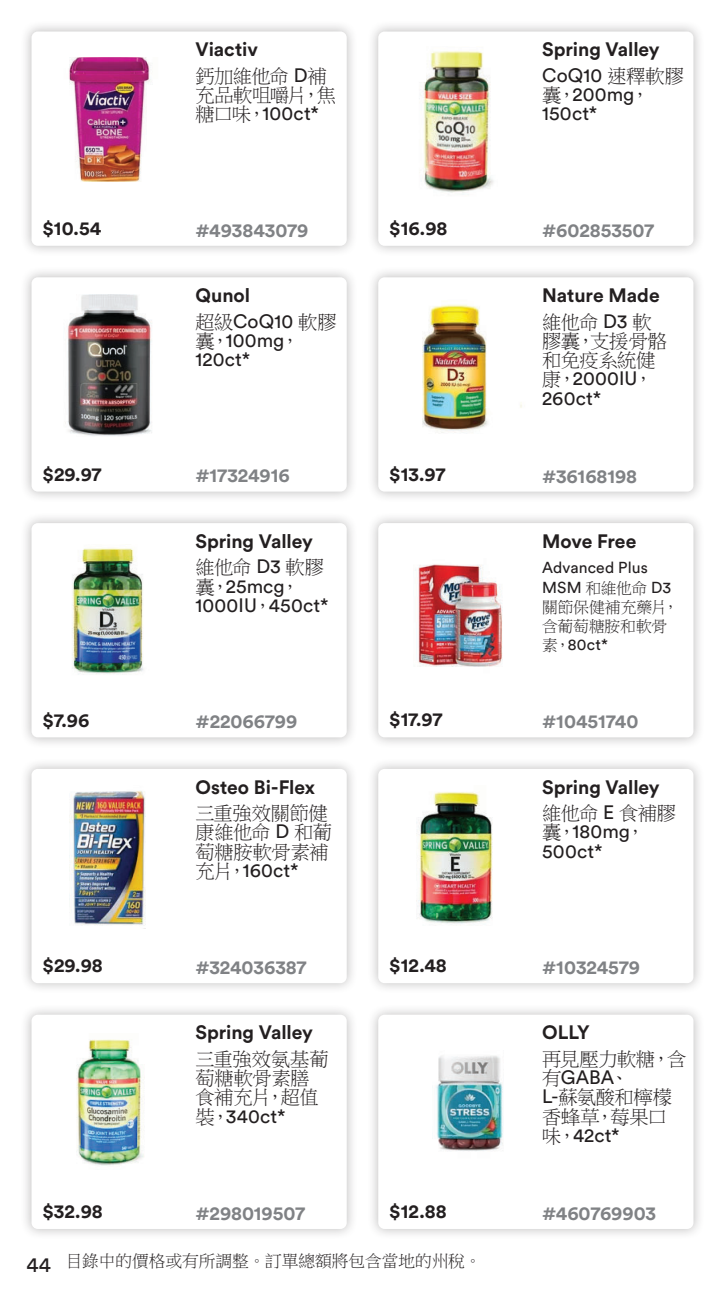
<style>
.page{position:relative;width:725px;height:1292px;background:#fff}
.page>*{position:absolute;margin:0;border:0;box-sizing:border-box;transform-origin:0 0}
.t1{font:700 19.25px "Circular Std";color:#231f20}
.t2{font:19.25px/19.2px "P Ming Li U";letter-spacing:-.02em;color:#231f20}
.t3{font:700 19.25px "Circular Std";color:#808285}
.t4{font:19.25px/19.2px "Circular Std";letter-spacing:.01em;color:#231f20}
.t5{font:16.62px "P Ming Li U";color:#231f20}
.t6{font:15.75px/19.2px "P Ming Li U";letter-spacing:-.005em;color:#231f20}
.s1{font-family:"Circular Std"}
.s2{font-family:"P Ming Li U"}
.s3{font-family:"Circular Std";font-size:21px}
</style>
<div class="page">
<div style="left:20px;top:20px;width:338px;height:237px;background:#231f20;opacity:.3"></div>
<div style="left:32px;top:32px;width:314px;height:214px;background:#fff;border-radius:6px"></div>
<img style="left:69px;top:57px;width:82px;height:124px">
<div style="left:367px;top:20px;width:337px;height:237px;background:#231f20;opacity:.3"></div>
<div style="left:378px;top:32px;width:315px;height:214px;background:#fff;border-radius:6px"></div>
<div style="left:20px;top:511px;width:338px;height:237px;background:#231f20;opacity:.3"></div>
<div style="left:31px;top:523px;width:315px;height:214px;background:#fff;border-radius:6px"></div>
<div style="left:367px;top:266px;width:337px;height:237px;background:#231f20;opacity:.3"></div>
<div style="left:378px;top:277px;width:315px;height:214px;background:#fff;border-radius:6px"></div>
<div style="left:367px;top:757px;width:337px;height:237px;background:#231f20;opacity:.3"></div>
<div style="left:378px;top:769px;width:315px;height:214px;background:#fff;border-radius:6px"></div>
<img style="left:422px;top:51px;width:72px;height:142px">
<img style="left:72px;top:548px;width:72px;height:127px">
<img style="left:422px;top:304px;width:100px;height:129px">
<img style="left:416px;top:791px;width:77px;height:133px">
<div style="left:20px;top:1003px;width:338px;height:237px;background:#231f20;opacity:.3"></div>
<div style="left:31px;top:1014px;width:315px;height:215px;background:#fff;border-radius:6px"></div>
<img style="left:76px;top:1039px;width:68px;height:127px">
<div style="left:20px;top:266px;width:338px;height:237px;background:#231f20;opacity:.3"></div>
<div style="left:31px;top:277px;width:315px;height:214px;background:#fff;border-radius:6px"></div>
<div style="left:367px;top:511px;width:337px;height:237px;background:#231f20;opacity:.3"></div>
<div style="left:378px;top:523px;width:315px;height:214px;background:#fff;border-radius:6px"></div>
<div style="left:20px;top:757px;width:338px;height:237px;background:#231f20;opacity:.3"></div>
<div style="left:31px;top:769px;width:315px;height:214px;background:#fff;border-radius:6px"></div>
<img style="left:65px;top:294px;width:87px;height:142px">
<img style="left:415px;top:564px;width:88px;height:103px">
<img style="left:69px;top:791px;width:77px;height:135px">
<div style="left:367px;top:1003px;width:337px;height:237px;background:#231f20;opacity:.3"></div>
<div style="left:378px;top:1014px;width:315px;height:214px;background:#fff;border-radius:6px"></div>
<img style="left:436px;top:1056px;width:67px;height:95px">
<p class="t1" style="left:195px;top:37px;width:64px">Viactiv</p>
<p class="t2" style="left:195px;top:66px;width:142px">鈣加維他命 <span class="s1">D</span>補充品軟咀嚼片，焦糖口味，<span class="s1">100ct*</span></p>
<p class="t1" style="left:43px;top:216px;width:60px">$10.54</p>
<p class="t3" style="left:195px;top:217px;width:114px">#493843079</p>
<p class="t1" style="left:195px;top:283px;width:56px">Qunol</p>
<p class="t4" style="left:195px;top:311px;width:143px"><span class="s2">超級</span>CoQ10 <span class="s2">軟膠囊，</span>100mg<span class="s2">，<br></span>120ct*</p>
<p class="t1" style="left:43px;top:461px;width:61px">$29.97</p>
<p class="t3" style="left:195px;top:463px;width:96px">#17324916</p>
<p class="t1" style="left:195px;top:528px;width:119px">Spring Valley</p>
<p class="t4" style="left:195px;top:557px;width:135px"><span class="s2">維他命</span> D3 <span class="s2">軟膠囊，</span>25mcg<span class="s2">，<br></span>1000IU<span class="s2">，</span>450ct*</p>
<p class="t1" style="left:43px;top:707px;width:48px">$7.96</p>
<p class="t3" style="left:195px;top:709px;width:103px">#22066799</p>
<p class="t1" style="left:195px;top:774px;width:121px">Osteo Bi-Flex</p>
<p class="t2" style="left:195px;top:803px;width:138px">三重強效關節健康維他命 <span class="s1">D</span> 和葡萄糖胺軟骨素補充片，<span class="s1">160ct*</span></p>
<p class="t1" style="left:43px;top:953px;width:62px">$29.98</p>
<p class="t3" style="left:195px;top:955px;width:113px">#324036387</p>
<p class="t1" style="left:195px;top:1020px;width:119px">Spring Valley</p>
<p class="t2" style="left:195px;top:1049px;width:135px">三重強效氨基葡萄糖軟骨素膳食補充片，超值裝，<span class="s1">340ct*</span></p>
<p class="t1" style="left:43px;top:1198px;width:62px">$32.98</p>
<p class="t3" style="left:195px;top:1200px;width:111px">#298019507</p>
<p class="t1" style="left:542px;top:37px;width:119px">Spring Valley</p>
<p class="t4" style="left:542px;top:65px;width:143px">CoQ10 <span class="s2">速釋軟膠囊，</span>200mg<span class="s2">，<br></span>150ct*</p>
<p class="t1" style="left:389px;top:216px;width:60px">$16.98</p>
<p class="t3" style="left:542px;top:217px;width:114px">#602853507</p>
<p class="t1" style="left:542px;top:283px;width:119px">Nature Made</p>
<p class="t2" style="left:542px;top:312px;width:126px">維他命 <span class="s1">D3</span> 軟膠囊，支援骨骼和免疫系統健康，<span class="s1">2000IU</span>，<br><span class="s1">260ct*</span></p>
<p class="t1" style="left:389px;top:461px;width:58px">$13.97</p>
<p class="t3" style="left:542px;top:463px;width:96px">#36168198</p>
<p class="t1" style="left:542px;top:528px;width:96px">Move Free</p>
<p class="t6" style="left:542px;top:559px;width:138px"><span class="s1">Advanced Plus<br>MSM</span> 和維他命 <span class="s1">D3</span>關節保健補充藥片，含葡萄糖胺和軟骨素，<span class="s1">80ct*</span></p>
<p class="t1" style="left:389px;top:707px;width:55px">$17.97</p>
<p class="t3" style="left:542px;top:709px;width:98px">#10451740</p>
<p class="t1" style="left:542px;top:774px;width:119px">Spring Valley</p>
<p class="t4" style="left:542px;top:802px;width:135px"><span class="s2">維他命</span> E <span class="s2">食補膠囊，</span>180mg<span class="s2">，<br></span>500ct*</p>
<p class="t1" style="left:389px;top:953px;width:59px">$12.48</p>
<p class="t3" style="left:542px;top:955px;width:99px">#10324579</p>
<p class="t1" style="left:542px;top:1020px;width:49px">OLLY</p>
<p class="t2" style="left:542px;top:1049px;width:146px">再見壓力軟糖，含有<span class="s1">GABA</span>、<br><span class="s1">L-</span>蘇氨酸和檸檬香蜂草，莓果口味，<span class="s1">42ct*</span></p>
<p class="t1" style="left:389px;top:1198px;width:59px">$12.88</p>
<p class="t3" style="left:542px;top:1200px;width:115px">#460769903</p>
<p class="t5" style="left:27px;top:1252px;width:456px"><span class="s3">44</span> 目錄中的價格或有所調整。訂單總額將包含當地的州稅。</p>
</div>
